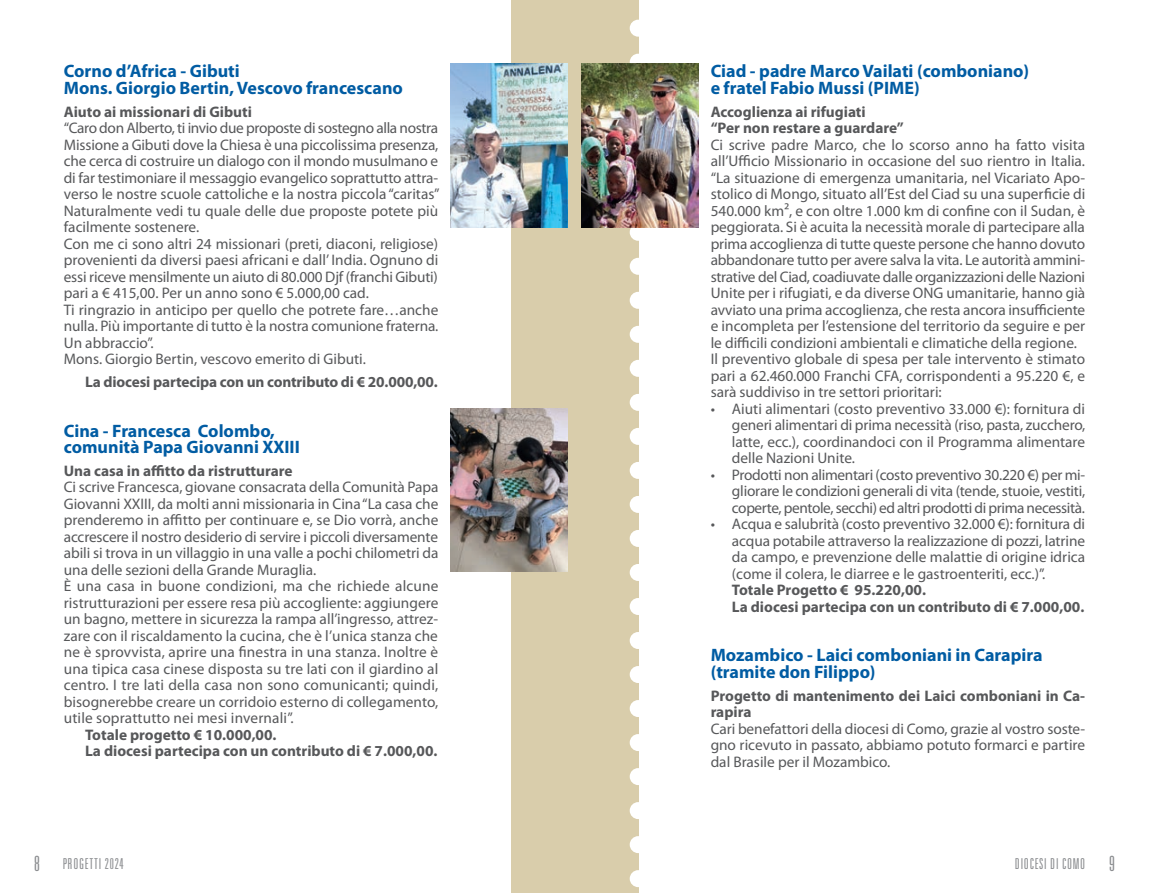
<style>
.page{position:relative;width:1149px;height:893px;background:#fff}
.page>*{position:absolute;margin:0;border:0;box-sizing:border-box;transform-origin:0 0}
.Titoletto_12{font:700 18px/16.5px "Myriad Pro";color:#015ca3}
.Testo_Myriad_Progett{font:15.3px/16.5px "Myriad Pro";color:#57585a;text-align:justify}
.Importo_progetto{font:700 15.3px "Myriad Pro";color:#57585a}
.Testi_progetto_BOLD{font:700 15.3px/16.5px "Myriad Pro";color:#57585a}
.t1{font:300 ultra-condensed 15px "Univers LT";letter-spacing:.05em;color:#8a8c8f}
.s1{font-size:21px}
</style>
<div class="page">
<div style="left:510px;top:0;width:128px;height:893px;background:#d9cdab"></div>
<div style="left:629px;top:20px;width:17px;height:17px;background:#fff;border-radius:50%"></div>
<svg style="left:629px;top:54px;width:17px;height:17px"></svg>
<div style="left:629px;top:224px;width:17px;height:17px;background:#fff;border-radius:50%"></div>
<div style="left:629px;top:258px;width:17px;height:17px;background:#fff;border-radius:50%"></div>
<div style="left:629px;top:292px;width:17px;height:17px;background:#fff;border-radius:50%"></div>
<div style="left:629px;top:326px;width:17px;height:17px;background:#fff;border-radius:50%"></div>
<div style="left:629px;top:360px;width:17px;height:17px;background:#fff;border-radius:50%"></div>
<div style="left:629px;top:394px;width:17px;height:17px;background:#fff;border-radius:50%"></div>
<div style="left:629px;top:428px;width:17px;height:17px;background:#fff;border-radius:50%"></div>
<div style="left:629px;top:462px;width:17px;height:17px;background:#fff;border-radius:50%"></div>
<div style="left:629px;top:496px;width:17px;height:17px;background:#fff;border-radius:50%"></div>
<div style="left:629px;top:530px;width:17px;height:17px;background:#fff;border-radius:50%"></div>
<div style="left:629px;top:564px;width:17px;height:17px;background:#fff;border-radius:50%"></div>
<div style="left:629px;top:598px;width:17px;height:17px;background:#fff;border-radius:50%"></div>
<div style="left:629px;top:632px;width:17px;height:17px;background:#fff;border-radius:50%"></div>
<div style="left:629px;top:666px;width:17px;height:17px;background:#fff;border-radius:50%"></div>
<div style="left:629px;top:700px;width:17px;height:17px;background:#fff;border-radius:50%"></div>
<div style="left:629px;top:734px;width:17px;height:17px;background:#fff;border-radius:50%"></div>
<div style="left:629px;top:768px;width:17px;height:17px;background:#fff;border-radius:50%"></div>
<div style="left:629px;top:802px;width:17px;height:17px;background:#fff;border-radius:50%"></div>
<div style="left:629px;top:836px;width:17px;height:17px;background:#fff;border-radius:50%"></div>
<div style="left:629px;top:870px;width:17px;height:17px;background:#fff;border-radius:50%"></div>
<img style="left:581px;top:64px;width:117px;height:163px">
<img style="left:450px;top:64px;width:117px;height:163px">
<img style="left:450px;top:408px;width:117px;height:164px">
<p class="Titoletto_12" style="left:64px;top:62px;width:177px">Corno d’Africa - Gibuti</p>
<p class="Titoletto_12" style="left:64px;top:79px;width:340px">Mons. Giorgio Bertin, Vescovo francescano</p>
<p class="Testi_progetto_BOLD" style="left:64px;top:103px;width:190px">Aiuto ai missionari di Gibuti</p>
<p class="Testo_Myriad_Progett" style="left:64px;top:120px;width:377px">“Caro don Alberto, ti invio due proposte di sostegno alla nostra Missione a Gibuti dove la Chiesa è una piccolissima presenza, che cerca di costruire un dialogo con il mondo musulmano e di far testimoniare il messaggio evangelico soprattutto attra&shy;verso le nostre scuole cattoliche e la nostra piccola “caritas” Naturalmente vedi tu quale delle due proposte potete più facilmente sostenere.</p>
<p class="Testo_Myriad_Progett" style="left:64px;top:235px;width:376px">Con me ci sono altri 24 missionari (preti, diaconi, religiose) provenienti da diversi paesi africani e dall’ India. Ognuno di essi riceve mensilmente un aiuto di 80.000 Djf (franchi Gibuti) pari a € 415,00. Per un anno sono € 5.000,00 cad.</p>
<p class="Testo_Myriad_Progett" style="left:64px;top:301px;width:376px">Ti ringrazio in anticipo per quello che potrete fare…anche nulla. Più importante di tutto è la nostra comunione fraterna.</p>
<p class="Testo_Myriad_Progett" style="left:64px;top:334px;width:303px">Un abbraccio”.<br>Mons. Giorgio Bertin, vescovo emerito di Gibuti.</p>
<p class="Importo_progetto" style="left:85px;top:372px;width:354px">La diocesi partecipa con un contributo di € 20.000,00.</p>
<p class="Titoletto_12" style="left:64px;top:422px;width:212px">Cina - Francesca Colombo,</p>
<p class="Titoletto_12" style="left:64px;top:438px;width:237px">comunità Papa Giovanni XXIII</p>
<p class="Testi_progetto_BOLD" style="left:64px;top:462px;width:230px">Una casa in affitto da ristrutturare</p>
<p class="Testo_Myriad_Progett" style="left:64px;top:479px;width:376px">Ci scrive Francesca, giovane consacrata della Comunità Papa Giovanni XXIII, da molti anni missionaria in Cina “La casa che prenderemo in affitto per continuare e, se Dio vorrà, anche accrescere il nostro desiderio di servire i piccoli diversamente abili si trova in un villaggio in una valle a pochi chilometri da una delle sezioni della Grande Muraglia.</p>
<p class="Testo_Myriad_Progett" style="left:64px;top:578px;width:376px">È una casa in buone condizioni, ma che richiede alcune ristrutturazioni per essere resa più accogliente: aggiungere un bagno, mettere in sicurezza la rampa all’ingresso, attrez&shy;zare con il riscaldamento la cucina, che è l’unica stanza che ne è sprovvista, aprire una finestra in una stanza. Inoltre è una tipica casa cinese disposta su tre lati con il giardino al centro. I tre lati della casa non sono comunicanti; quindi, bisognerebbe creare un corridoio esterno di collegamento, utile soprattutto nei mesi invernali”.</p>
<p class="Importo_progetto" style="left:85px;top:725px;width:193px">Totale progetto € 10.000,00.</p>
<p class="Importo_progetto" style="left:85px;top:741px;width:354px">La diocesi partecipa con un contributo di € 7.000,00.</p>
<p class="Titoletto_12" style="left:710px;top:62px;width:320px">Ciad - padre Marco Vailati (comboniano) e fratel Fabio Mussi (PIME)</p>
<p class="Testi_progetto_BOLD" style="left:710px;top:103px;width:157px">Accoglienza ai rifugiati</p>
<p class="Testi_progetto_BOLD" style="left:710px;top:119px;width:195px">“Per non restare a guardare”</p>
<p class="Testo_Myriad_Progett" style="left:710px;top:136px;width:376px">Ci scrive padre Marco, che lo scorso anno ha fatto visita all’Ufficio Missionario in occasione del suo rientro in Italia. “La situazione di emergenza umanitaria, nel Vicariato Apo&shy;stolico di Mongo, situato all’Est del Ciad su una superficie di 540.000 km², e con oltre 1.000 km di confine con il Sudan, è peggiorata. Si è acuita la necessità morale di partecipare alla prima accoglienza di tutte queste persone che hanno dovuto abbandonare tutto per avere salva la vita. Le autorità ammini&shy;strative del Ciad, coadiuvate dalle organizzazioni delle Nazioni Unite per i rifugiati, e da diverse ONG umanitarie, hanno già avviato una prima accoglienza, che resta ancora insufficiente e incompleta per l’estensione del territorio da seguire e per le difficili condizioni ambientali e climatiche della regione.</p>
<p class="Testo_Myriad_Progett" style="left:710px;top:351px;width:376px">Il preventivo globale di spesa per tale intervento è stimato pari a 62.460.000 Franchi CFA, corrispondenti a 95.220 €, e sarà suddiviso in tre settori prioritari:</p>
<p class="Testo_Myriad_Progett" style="left:731px;top:400px;width:355px;text-indent:-21px">• Aiuti alimentari (costo preventivo 33.000 €): fornitura di generi alimentari di prima necessità (riso, pasta, zucchero, latte, ecc.), coordinandoci con il Programma alimentare delle Nazioni Unite.</p>
<p class="Testo_Myriad_Progett" style="left:731px;top:466px;width:355px;text-indent:-21px">• Prodotti non alimentari (costo preventivo 30.220 €) per mi&shy;gliorare le condizioni generali di vita (tende, stuoie, vestiti, coperte, pentole, secchi) ed altri prodotti di prima necessità.</p>
<p class="Testo_Myriad_Progett" style="left:731px;top:516px;width:354px;text-indent:-21px">• Acqua e salubrità (costo preventivo 32.000 €): fornitura di acqua potabile attraverso la realizzazione di pozzi, latrine da campo, e prevenzione delle malattie di origine idrica (come il colera, le diarree e le gastroenteriti, ecc.)”.</p>
<p class="Importo_progetto" style="left:731px;top:580px;width:195px">Totale Progetto € 95.220,00.</p>
<p class="Importo_progetto" style="left:731px;top:597px;width:354px">La diocesi partecipa con un contributo di € 7.000,00.</p>
<p class="Titoletto_12" style="left:710px;top:646px;width:333px">Mozambico - Laici comboniani in Carapira</p>
<p class="Titoletto_12" style="left:710px;top:663px;width:166px">(tramite don Filippo)</p>
<p class="Testi_progetto_BOLD" style="left:710px;top:687px;width:376px">Progetto di mantenimento dei Laici comboniani in Ca&shy;rapira</p>
<p class="Testo_Myriad_Progett" style="left:710px;top:720px;width:376px">Cari benefattori della diocesi di Como, grazie al vostro soste&shy;gno ricevuto in passato, abbiamo potuto formarci e partire dal Brasile per il Mozambico.</p>
<p class="t1" style="left:34px;top:855px;width:91px"><span class="s1">8</span> PROGETTI 2024</p>
<p class="t1" style="left:1014px;top:855px;width:101px">DIOCESI DI COMO <span class="s1">9</span></p>
</div>
